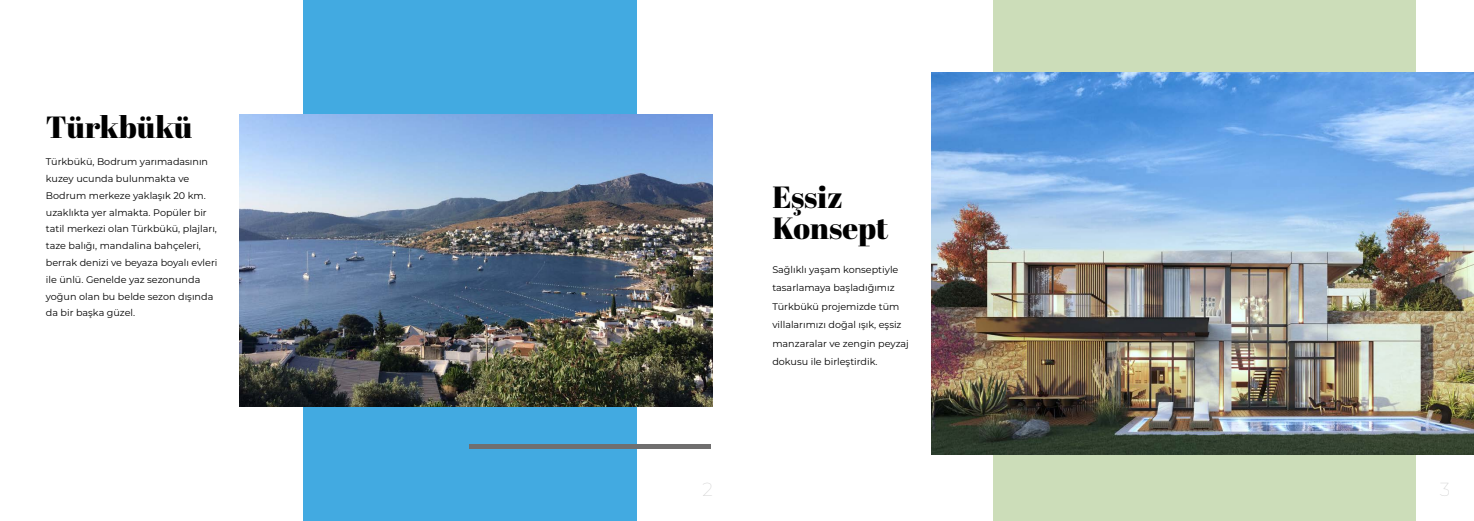
<style>
.page{position:relative;width:1474px;height:521px;background:#fff}
.page>*{position:absolute;margin:0;border:0;box-sizing:border-box;transform-origin:0 0}
.t1{font:30.62px/31.5px "Abril Fatface";color:#000}
.t2{font:100 18.81px "Montserrat";color:#c6c6c6}
.t3{font:9.62px/16.8px "Montserrat";color:#000}
</style>
<div class="page">
<div style="left:303px;top:0;width:334px;height:521px;background:#42aae1"></div>
<div style="left:993px;top:0;width:422px;height:521px;background:#ccddb9"></div>
<div style="left:470px;top:444px;width:241px;height:5px;background:#706f6f"></div>
<img style="left:240px;top:114px;width:472px;height:292px">
<img style="left:931px;top:72px;width:542px;height:382px">
<h1 class="t1" style="left:46px;top:110px;width:148px">Türkbükü</h1>
<p class="t3" style="left:46px;top:153px;width:173px">Türkbükü, Bodrum yarımadasının kuzey ucunda bulunmakta ve<br>Bodrum merkeze yaklaşık 20 km. uzaklıkta yer almakta. Popüler bir tatil merkezi olan Türkbükü, plajları, taze balığı, mandalina bahçeleri, berrak denizi ve beyaza boyalı evleri ile ünlü. Genelde yaz sezonunda yoğun olan bu belde sezon dışında da bir başka güzel.</p>
<h1 class="t1" style="left:772px;top:180px;width:117px">Eşsiz<br>Konsept</h1>
<p class="t3" style="left:772px;top:260px;width:138px;line-height:18.6px">Sağlıklı yaşam konseptiyle tasarlamaya başladığımız<br>Türkbükü projemizde tüm villalarımızı doğal ışık, eşsiz manzaralar ve zengin peyzaj dokusu ile birleştirdik.</p>
<h2 class="t2" style="left:702px;top:477px;width:12px">2</h2>
<h2 class="t2" style="left:1439px;top:477px;width:12px">3</h2>
</div>
